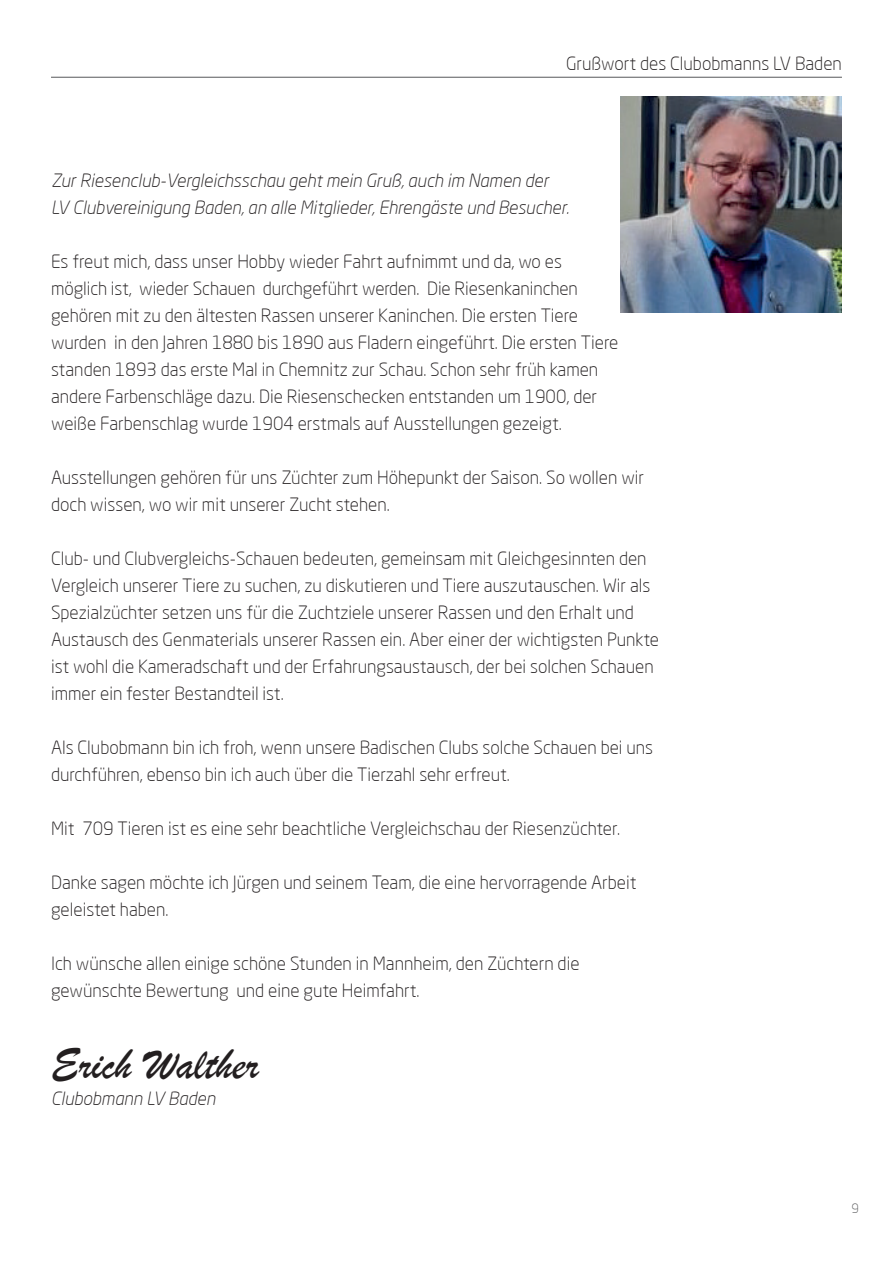
<style>
.page{position:relative;width:893px;height:1263px;background:#fff}
.page>*{position:absolute;margin:0;border:0;box-sizing:border-box;transform-origin:0 0}
.t1{font:45px "Brush Script";color:#231f20}
.t2{font:300 18px/27px "Neo Sans Pro";color:#231f20}
.t3{font:italic 300 18px/27px "Neo Sans Pro";color:#231f20}
.t4{font:300 12.75px "Neo Sans Pro";color:#57585a}
</style>
<div class="page">
<hr style="left:51px;top:77px;width:791px;height:1px;background:#57585a">
<img style="left:621px;top:97px;width:221px;height:216px">
<p class="t2" style="left:566px;top:49px;width:277px">Grußwort des Clubobmanns LV Baden</p>
<p class="t3" style="left:51px;top:166px;width:520px">Zur Riesenclub-Vergleichsschau geht mein Gruß, auch im Namen der<br>LV Clubvereinigung Baden, an alle Mitglieder, Ehrengäste und Besucher.</p>
<p class="t2" style="left:51px;top:247px;width:569px">Es freut mich, dass unser Hobby wieder Fahrt aufnimmt und da, wo es möglich ist, wieder Schauen durchgeführt werden. Die Riesenkaninchen gehören mit zu den ältesten Rassen unserer Kaninchen. Die ersten Tiere wurden in den Jahren 1880 bis 1890 aus Fladern eingeführt. Die ersten Tiere standen 1893 das erste Mal in Chemnitz zur Schau. Schon sehr früh kamen andere Farbenschläge dazu. Die Riesenschecken entstanden um 1900, der weiße Farbenschlag wurde 1904 erstmals auf Ausstellungen gezeigt.</p>
<p class="t2" style="left:51px;top:463px;width:595px">Ausstellungen gehören für uns Züchter zum Höhepunkt der Saison. So wollen wir doch wissen, wo wir mit unserer Zucht stehen.</p>
<p class="t2" style="left:51px;top:544px;width:610px">Club- und Clubvergleichs-Schauen bedeuten, gemeinsam mit Gleichgesinnten den Vergleich unserer Tiere zu suchen, zu diskutieren und Tiere auszutauschen. Wir als Spezialzüchter setzen uns für die Zuchtziele unserer Rassen und den Erhalt und Austausch des Genmaterials unserer Rassen ein. Aber einer der wichtigsten Punkte ist wohl die Kameradschaft und der Erfahrungsaustausch, der bei solchen Schauen immer ein fester Bestandteil ist.</p>
<p class="t2" style="left:51px;top:733px;width:604px">Als Clubobmann bin ich froh, wenn unsere Badischen Clubs solche Schauen bei uns durchführen, ebenso bin ich auch über die Tierzahl sehr erfreut.</p>
<p class="t2" style="left:51px;top:814px;width:571px">Mit 709 Tieren ist es eine sehr beachtliche Vergleichschau der Riesenzüchter.</p>
<p class="t2" style="left:51px;top:868px;width:587px">Danke sagen möchte ich Jürgen und seinem Team, die eine hervorragende Arbeit geleistet haben.</p>
<p class="t2" style="left:51px;top:949px;width:530px">Ich wünsche allen einige schöne Stunden in Mannheim, den Züchtern die gewünschte Bewertung und eine gute Heimfahrt.</p>
<h1 class="t1" style="left:51px;top:1036px;width:209px">Erich Walther</h1>
<p class="t3" style="left:51px;top:1084px;width:166px">Clubobmann LV Baden</p>
<p class="t4" style="left:852px;top:1200px;width:9px">9</p>
</div>
